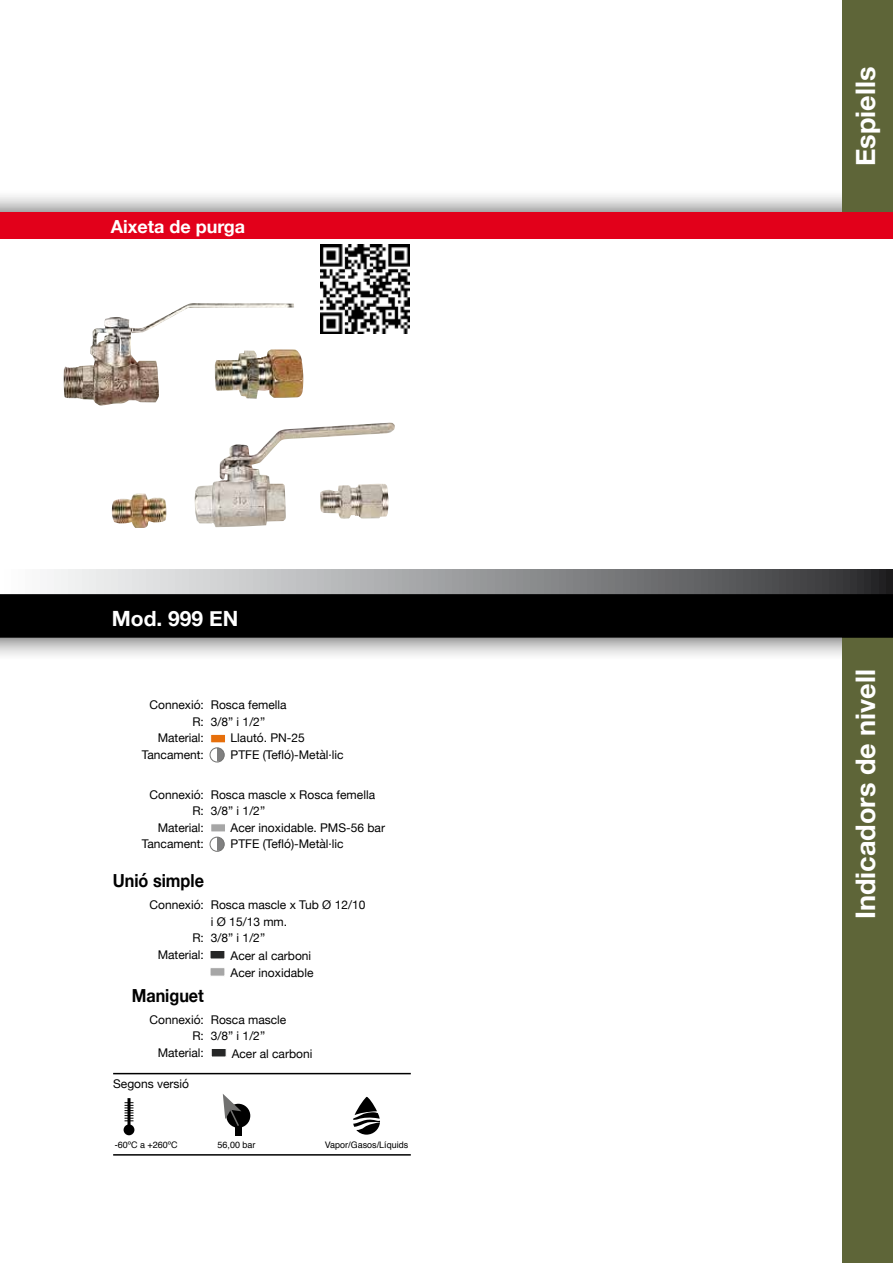
<style>
.page{position:relative;width:893px;height:1263px;background:#fff}
.page>*{position:absolute;margin:0;border:0;box-sizing:border-box;transform-origin:0 0}
.t1{font:700 27px "Helvetica Neue";color:#fff}
.t2{font:700 21px "Helvetica Neue";color:#fff}
.t3{font:700 18px "Helvetica Neue";color:#000;scale:.9 1}
.t4{font:700 18px "Helvetica Neue";color:#fff}
.t5{font:12px/16.5px "Helvetica Neue";color:#000}
.t6{font:9px "Helvetica";color:#000}
</style>
<div class="page">
<div style="left:0;top:189px;width:893px;height:473px;background:#000;opacity:.75"></div>
<div style="left:0;top:213px;width:893px;height:425px;background:#fff"></div>
<div style="left:843px;top:0;width:50px;height:1263px;background:#5e6538"></div>
<div style="left:43px;top:213px;width:850px;height:418px;background:#fff"></div>
<div style="left:0;top:213px;width:893px;height:26px;background:#e2001a"></div>
<div style="left:0;top:570px;width:893px;height:25px;background:linear-gradient(to right,#fff,#313234)"></div>
<div style="left:0;top:594px;width:893px;height:44px;background:#000"></div>
<hr style="left:113px;top:1073px;width:298px;height:1px;background:#000">
<hr style="left:113px;top:1154px;width:298px;height:1px;background:#000">
<div style="left:124px;top:1124px;width:10px;height:11px;background:#000;border-radius:50%"></div>
<hr style="left:128px;top:1098px;width:3px;height:30px;background:#000">
<svg style="left:125px;top:1102px;width:8px;height:19px"></svg>
<div style="left:226px;top:1104px;width:24px;height:24px;background:#000;border-radius:50%"></div>
<div style="left:235px;top:1127px;width:7px;height:8px;background:#000"></div>
<svg style="left:223px;top:1094px;width:18px;height:34px"></svg>
<svg style="left:353px;top:1097px;width:27px;height:37px"></svg>
<div style="left:210px;top:734px;width:16px;height:9px;background:#e66f0b;border:1px solid #fff"></div>
<div style="left:217px;top:748px;width:7px;height:13px;background:#808080"></div>
<div style="left:210px;top:747px;width:15px;height:15px;border:1px solid #717170;border-radius:50%"></div>
<div style="left:211px;top:824px;width:15px;height:8px;background:#a6a6a6"></div>
<div style="left:210px;top:823px;width:16px;height:9px;border:1px solid #fff"></div>
<div style="left:217px;top:837px;width:7px;height:14px;background:#808080"></div>
<div style="left:210px;top:837px;width:15px;height:15px;border:1px solid #717170;border-radius:50%"></div>
<div style="left:210px;top:967px;width:15px;height:9px;background:#a6a6a6;border:1px solid #fff"></div>
<div style="left:210px;top:950px;width:15px;height:9px;background:#262727;border:1px solid #fff"></div>
<div style="left:211px;top:1048px;width:15px;height:9px;background:#262727;border:1px solid #fff"></div>
<img style="left:64px;top:303px;width:240px;height:103px">
<img style="left:112px;top:423px;width:283px;height:105px">
<img style="left:320px;top:244px;width:89px;height:90px">
<h3 class="t4" style="left:111px;top:213px;width:136px">Aixeta de purga</h3>
<h2 class="t2" style="left:112px;top:602px;width:128px">Mod. 999 EN</h2>
<p class="t5" style="left:142px;top:697px;width:64px;text-align:right">Connexió:<br>R:<br>Material:<br>Tancament:</p>
<p class="t5" style="left:211px;top:697px;width:77px">Rosca femella<br>3/8” i 1/2”</p>
<p class="t5" style="left:231px;top:730px;width:115px">Llautó. PN-25<br>PTFE (Tefló)-Metàl·lic</p>
<p class="t5" style="left:142px;top:787px;width:64px;text-align:right">Connexió:<br>R:<br>Material:<br>Tancament:</p>
<p class="t5" style="left:211px;top:787px;width:166px">Rosca mascle x Rosca femella<br>3/8” i 1/2”</p>
<p class="t5" style="left:231px;top:820px;width:156px">Acer inoxidable. PMS-56 bar<br>PTFE (Tefló)-Metàl·lic</p>
<h3 class="t3" style="left:113px;top:867px;width:103px">Unió simple</h3>
<p class="t5" style="left:149px;top:897px;width:56px">Connexió:</p>
<p class="t5" style="left:158px;top:930px;width:48px;text-align:right">R:<br>Material:</p>
<p class="t5" style="left:211px;top:897px;width:156px">Rosca mascle x Tub Ø 12/10 i Ø 15/13 mm.<br>3/8” i 1/2”</p>
<p class="t5" style="left:231px;top:948px;width:84px">Acer al carboni<br>Acer inoxidable</p>
<h3 class="t3" style="left:132px;top:981px;width:82px">Maniguet</h3>
<p class="t5" style="left:149px;top:1012px;width:56px;text-align:right">Connexió:<br>R:<br>Material:</p>
<p class="t5" style="left:113px;top:1076px;width:77px">Segons versió</p>
<p class="t5" style="left:211px;top:1012px;width:77px">Rosca mascle<br>3/8” i 1/2”</p>
<p class="t5" style="left:232px;top:1046px;width:82px">Acer al carboni</p>
<p class="t6" style="left:115px;top:1138px;width:64px">-60ºC a +260ºC</p>
<p class="t6" style="left:218px;top:1138px;width:40px">56,00 bar</p>
<p class="t6" style="left:325px;top:1137px;width:85px">Vapor/Gasos/Líquids</p>
<h1 class="t1" style="left:844px;top:166px;width:101px;rotate:-90deg">Espiells</h1>
<h1 class="t1" style="left:844px;top:919px;width:251px;rotate:-90deg">Indicadors de nivell</h1>
</div>
